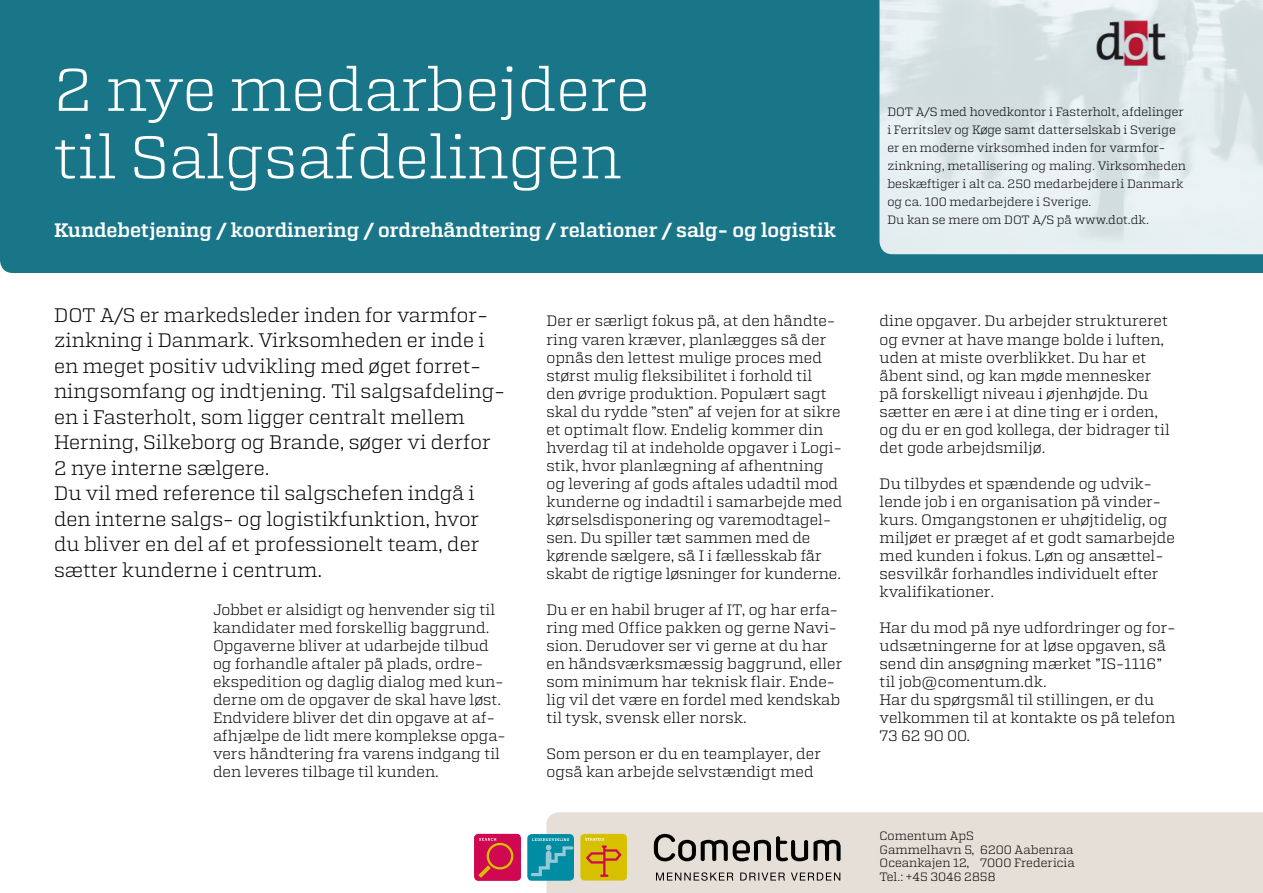
<style>
.page{position:relative;width:1263px;height:893px;background:#fff}
.page>*{position:absolute;margin:0;border:0;box-sizing:border-box;transform-origin:0 0}
.t1{font:300 60px/67.5px "Atletico";color:#fff}
.t2{font:300 19.5px/25.5px "Atletico";color:#000}
.t3{font:500 19.5px "Atletico";color:#fff}
.t4{font:300 15px/18px "Atletico";color:#000}
.t5{font:300 12px/18px "Atletico";color:#000}
</style>
<div class="page">
<div style="left:0;top:0;width:879px;height:273px;background:#197688"></div>
<div style="left:21px;top:248px;width:1242px;height:25px;background:#197688"></div>
<div style="left:546px;top:812px;width:717px;height:81px;background:#e6dfd7"></div>
<div style="left:474px;top:834px;width:47px;height:47px;background:#d83a74;border-radius:4px"></div>
<svg style="left:656px;top:872px;width:184px;height:9px;background:#a8a39d"></svg>
<svg style="left:654px;top:834px;width:187px;height:27px;background:#98938e"></svg>
<div style="left:527px;top:834px;width:47px;height:47px;background:#008ca2;border-radius:4px"></div>
<svg style="left:531px;top:838px;width:42px;height:38px"></svg>
<div style="left:474px;top:834px;width:47px;height:46px;background:#cf0851;border-radius:4px"></div>
<svg style="left:478px;top:838px;width:36px;height:40px"></svg>
<div style="left:580px;top:834px;width:47px;height:46px;background:#d6c000;border-radius:4px"></div>
<svg style="left:585px;top:838px;width:36px;height:39px"></svg>
<img style="left:879px;top:0;width:384px;height:254px">
<img style="left:1077px;top:9px;width:110px;height:57px">
<h1 class="t1" style="left:54px;top:55px;width:597px">2 nye medarbejdere til Salgsafdelingen</h1>
<h2 class="t3" style="left:54px;top:218px;width:784px">Kundebetjening / koordinering / ordrehåndtering / relationer / salg- og logistik</h2>
<p class="t2" style="left:54px;top:302px;width:452px">DOT A/S er markedsleder inden for varmfor&shy;zinkning i Danmark. Virksomheden er inde i en meget positiv udvikling med øget forret&shy;ningsomfang og indtjening. Til salgsafdeling&shy;en i Fasterholt, som ligger centralt mellem Herning, Silkeborg og Brande, søger vi derfor 2 nye interne sælgere.<br>Du vil med reference til salgschefen indgå i den interne salgs- og logistikfunktion, hvor du bliver en del af et professionelt team, der sætter kunderne i centrum.</p>
<p class="t4" style="left:213px;top:600px;width:294px">Jobbet er alsidigt og henvender sig til kandidater med forskellig baggrund.<br>Opgaverne bliver at udarbejde tilbud og forhandle aftaler på plads, ordre&shy;ekspedition og daglig dialog med kun&shy;derne om de opgaver de skal have løst.<br>Endvidere bliver det din opgave at af&shy;afhjælpe de lidt mere komplekse opga&shy;vers håndtering fra varens indgang til den leveres tilbage til kunden.</p>
<p class="t4" style="left:546px;top:312px;width:297px">Der er særligt fokus på, at den håndte&shy;ring varen kræver, planlægges så der opnås den lettest mulige proces med størst mulig fleksibilitet i forhold til den øvrige produktion. Populært sagt skal du rydde ”sten” af vejen for at sikre et optimalt flow. Endelig kommer din hverdag til at indeholde opgaver i Logi&shy;stik, hvor planlægning af afhentning og levering af gods aftales udadtil mod kunderne og indadtil i samarbejde med kørselsdisponering og varemodtagel&shy;sen. Du spiller tæt sammen med de kørende sælgere, så I i fællesskab får skabt de rigtige løsninger for kunderne.</p>
<p class="t4" style="left:546px;top:600px;width:298px">Du er en habil bruger af IT, og har erfa&shy;ring med Office pakken og gerne Navi&shy;sion. Derudover ser vi gerne at du har en håndsværksmæssig baggrund, eller som minimum har teknisk flair. Ende&shy;lig vil det være en fordel med kendskab til tysk, svensk eller norsk.</p>
<p class="t4" style="left:546px;top:744px;width:276px">Som person er du en teamplayer, der også kan arbejde selvstændigt med</p>
<p class="t5" style="left:887px;top:103px;width:300px">DOT A/S med hovedkontor i Fasterholt, afdelinger i Ferritslev og Køge samt datterselskab i Sverige er en moderne virksomhed inden for varmfor&shy;zinkning, metallisering og maling. Virksomheden beskæftiger i alt ca. 250 medarbejdere i Danmark og ca. 100 medarbejdere i Sverige.<br>Du kan se mere om DOT A/S på www.dot.dk.</p>
<p class="t4" style="left:880px;top:312px;width:292px">dine opgaver. Du arbejder struktureret og evner at have mange bolde i luften, uden at miste overblikket. Du har et åbent sind, og kan møde mennesker på forskelligt niveau i øjenhøjde. Du sætter en ære i at dine ting er i orden, og du er en god kollega, der bidrager til det gode arbejdsmiljø.</p>
<p class="t4" style="left:880px;top:474px;width:297px">Du tilbydes et spændende og udvik&shy;lende job i en organisation på vinder&shy;kurs. Omgangstonen er uhøjtidelig, og miljøet er præget af et godt samarbejde med kunden i fokus. Løn og ansættel&shy;sesvilkår forhandles individuelt efter kvalifikationer.</p>
<p class="t4" style="left:880px;top:618px;width:297px">Har du mod på nye udfordringer og for&shy;udsætningerne for at løse opgaven, så send din ansøgning mærket ”IS-1116” til job@comentum.dk.<br>Har du spørgsmål til stillingen, er du velkommen til at kontakte os på telefon<br>73 62 90 00.</p>
<p class="t5" style="left:880px;top:829px;width:197px;line-height:13.5px">Comentum ApS<br>Gammelhavn 5, 6200 Aabenraa<br>Oceankajen 12, 7000 Fredericia<br>Tel.: +45 3046 2858</p>
</div>
